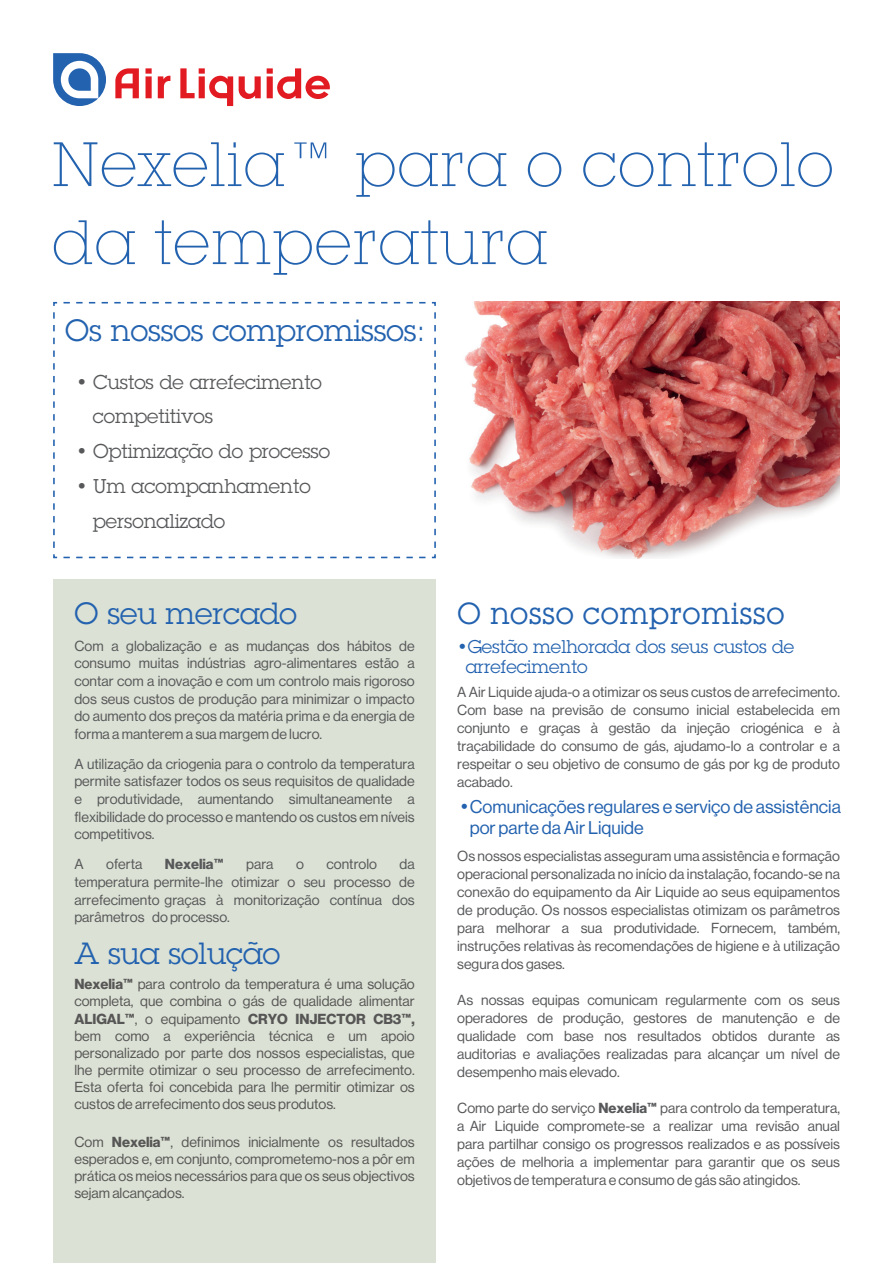
<style>
.page{position:relative;width:893px;height:1263px;background:#fff}
.page>*{position:absolute;margin:0;border:0;box-sizing:border-box;transform-origin:0 0}
.t1{font:300 61.5px/78px "Lubalin Graph IT Cby BT Xtra";color:#2362af}
.t2{font:30px "Lubalin Graph Std";color:#2362af}
.t3{font:30px "Lubalin Graph IT Cby BT";color:#2362af}
.t4{font:19.5px/33.8px "Lubalin Graph Std";color:#57585a}
.t5{font:18px/21.6px "N Haas Grotesk DS Pro 55 Rg";color:#2362af}
.t6{font:18px/20.4px "Lubalin Graph Std";color:#2362af}
.t7{font:14.25px/18px "N Haas Grotesk DS Pro 55 Rg";color:#57585a;text-align:justify}
.t8{font:14.25px/17.1px "N Haas Grotesk DS Pro 55 Rg";color:#575656;text-align:justify}
.t9{font:14.25px "N Haas Grotesk DS Pro 75 Bd";color:#575656}
.t10{font:14.25px "N Haas Grotesk DS Pro 75 Bd";color:#57585a}
.s1{font-family:"Lubalin Graph IT Cby BT"}
.s2{font-family:"N Haas Grotesk DS Pro 75 Bd"}
.s3{font-family:"N Haas Grotesk DS Pro 55 Rg"}
</style>
<div class="page">
<div style="left:53px;top:579px;width:383px;height:684px;background:#dbe1d4"></div>
<svg style="left:53px;top:301px;width:383px;height:258px"></svg>
<img style="left:464px;top:302px;width:376px;height:256px">
<svg style="left:53px;top:53px;width:53px;height:53px"></svg>
<svg style="left:158px;top:76px;width:12px;height:22px"></svg>
<svg style="left:146px;top:68px;width:6px;height:30px"></svg>
<svg style="left:115px;top:68px;width:24px;height:30px"></svg>
<svg style="left:239px;top:76px;width:22px;height:23px"></svg>
<svg style="left:180px;top:68px;width:53px;height:38px"></svg>
<svg style="left:267px;top:68px;width:63px;height:31px"></svg>
<h1 class="t1" style="left:51px;top:125px;width:784px">Nexelia™ para o controlo da temperatura</h1>
<h2 class="t2" style="left:65px;top:311px;width:361px">Os nossos compromissos:</h2>
<h3 class="t4" style="left:93px;top:365px;width:230px;text-indent:-17px"><span class="s1">•</span> Custos de arrefecimento competitivos</h3>
<h3 class="t4" style="left:76px;top:434px;width:256px"><span class="s1">•</span> Optimização do processo</h3>
<h3 class="t4" style="left:93px;top:468px;width:219px;line-height:35.2px;text-indent:-17px"><span class="s1">•</span> Um acompanhamento personalizado</h3>
<h2 class="t2" style="left:74px;top:594px;width:224px">O seu mercado</h2>
<p class="t7" style="left:74px;top:637px;width:342px">Com a globalização e as mudanças dos hábitos de consumo muitas indústrias agro-alimentares estão a contar com a inovação e com um controlo mais rigoroso dos seus custos de produção para minimizar o impacto do aumento dos preços da matéria prima e da energia de forma a manterem a sua margem de lucro.</p>
<p class="t7" style="left:74px;top:755px;width:342px">A utilização da criogenia para o controlo da temperatura permite satisfazer todos os seus requisitos de qualidade e produtividade, aumentando simultaneamente a flexibilidade do processo e mantendo os custos em níveis competitivos.</p>
<p class="t7" style="left:74px;top:855px;width:11px">A</p>
<p class="t7" style="left:106px;top:855px;width:38px">oferta</p>
<p class="t10" style="left:165px;top:856px;width:60px">Nexelia™</p>
<p class="t7" style="left:246px;top:855px;width:29px">para</p>
<p class="t7" style="left:296px;top:855px;width:9px">o</p>
<p class="t7" style="left:326px;top:855px;width:52px">controlo</p>
<p class="t7" style="left:74px;top:856px;width:342px;line-height:17.5px;text-indent:325px">da temperatura permite-lhe otimizar o seu processo de arrefecimento graças à monitorização contínua dos parâmetros do processo.</p>
<h2 class="t2" style="left:74px;top:934px;width:207px">A sua solução</h2>
<p class="t8" style="left:74px;top:976px;width:342px"><span class="s2">Nexelia™</span> para controlo da temperatura é uma solução completa, que combina o gás de qualidade alimentar</p>
<p class="t9" style="left:74px;top:1010px;width:342px">ALIGAL™<span class="s3">, o equipamento</span> CRYO INJECTOR CB3™,</p>
<p class="t8" style="left:74px;top:1027px;width:342px">bem como a experiência técnica e um apoio personalizado por parte dos nossos especialistas, que lhe permite otimizar o seu processo de arrefecimento.<br>Esta oferta foi concebida para lhe permitir otimizar os custos de arrefecimento dos seus produtos.</p>
<p class="t8" style="left:74px;top:1133px;width:342px">Com <span class="s2">Nexelia™</span>, definimos inicialmente os resultados esperados e, em conjunto, comprometemo-nos a pôr em prática os meios necessários para que os seus objectivos sejam alcançados.</p>
<h2 class="t3" style="left:457px;top:595px;width:329px">O nosso compromisso</h2>
<p class="t6" style="left:466px;top:636px;width:330px;text-indent:-8px"><span class="s1">•</span>Gestão melhorada dos seus custos de arrefecimento</p>
<p class="t7" style="left:457px;top:683px;width:384px">A Air Liquide ajuda-o a otimizar os seus custos de arrefecimento.<br>Com base na previsão de consumo inicial estabelecida em conjunto e graças à gestão da injeção criogénica e à traçabilidade do consumo de gás, ajudamo-lo a controlar e a respeitar o seu objetivo de consumo de gás por kg de produto acabado.</p>
<p class="t5" style="left:470px;top:796px;width:373px;text-indent:-11px"><span class="s1">•</span>Comunicações regulares e serviço de assistência por parte da Air Liquide</p>
<p class="t7" style="left:457px;top:847px;width:384px">Os nossos especialistas asseguram uma assistência e formação operacional personalizada no início da instalação, focando-se na conexão do equipamento da Air Liquide ao seus equipamentos de produção. Os nossos especialistas otimizam os parâmetros para melhorar a sua produtividade. Fornecem, também, instruções relativas às recomendações de higiene e à utilização segura dos gases.</p>
<p class="t7" style="left:457px;top:991px;width:384px">As nossas equipas comunicam regularmente com os seus operadores de produção, gestores de manutenção e de qualidade com base nos resultados obtidos durante as auditorias e avaliações realizadas para alcançar um nível de desempenho mais elevado.</p>
<p class="t7" style="left:457px;top:1099px;width:384px">Como parte do serviço <span class="s2">Nexelia™</span> para controlo da temperatura, a Air Liquide compromete-se a realizar uma revisão anual para partilhar consigo os progressos realizados e as possíveis ações de melhoria a implementar para garantir que os seus objetivos de temperatura e consumo de gás são atingidos.</p>
</div>
